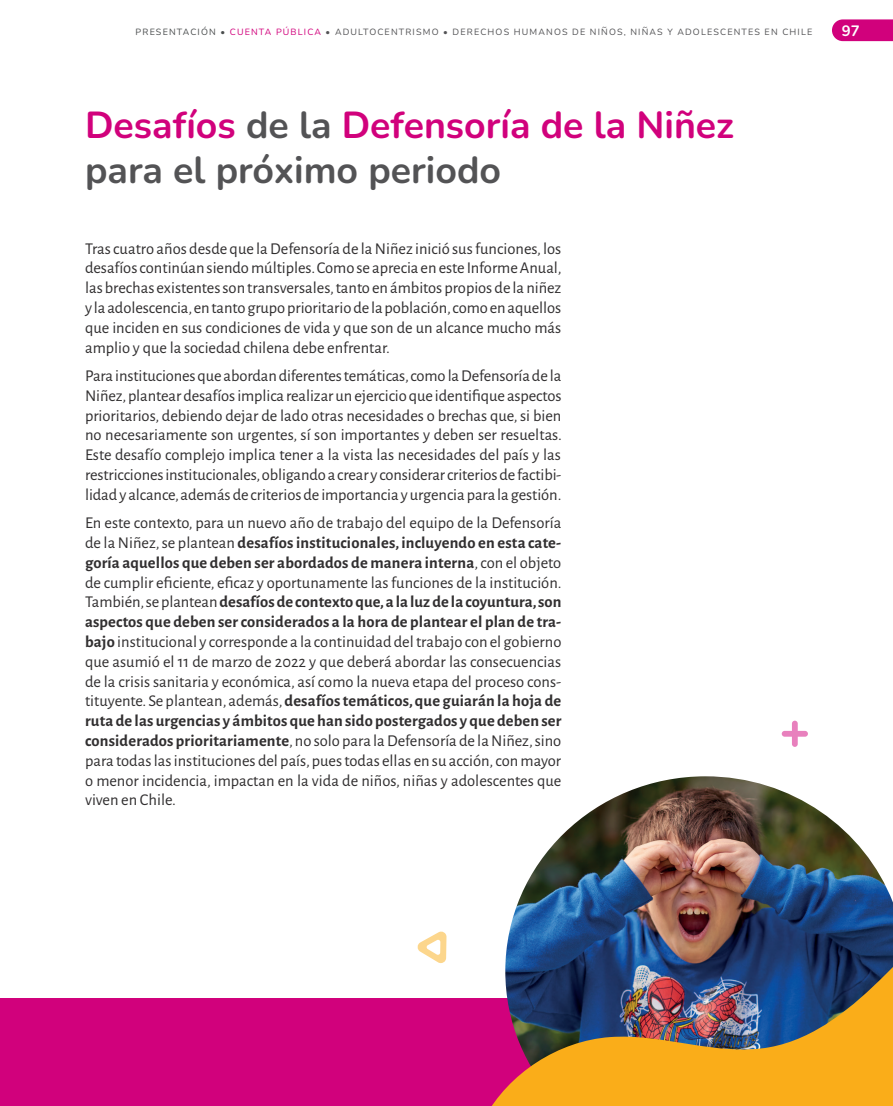
<style>
.page{position:relative;width:893px;height:1106px;background:#fff}
.page>*{position:absolute;margin:0;border:0;box-sizing:border-box;transform-origin:0 0}
.Títulos{font:200 37.5px/45px "Nunito";color:#d1017c}
.Párrafo_contenido{font:16.5px/19.8px "Alegreya Sans";color:#312f30;text-align:justify}
.t1{font:200 15px "Nunito";color:#fff}
.t2{font:200 9px "Nunito";letter-spacing:.13em;color:#535355}
.s1{color:#494c4d}
.s2{color:#d1017c}
.s3{color:#535355}
.s4{font-weight:700}
</style>
<div class="page">
<svg style="left:832px;top:19px;width:61px;height:22px"></svg>
<div style="left:0;top:999px;width:572px;height:107px;background:#d1017c"></div>
<img style="left:506px;top:776px;width:387px;height:178px">
<svg style="left:417px;top:931px;width:30px;height:32px"></svg>
<svg style="left:782px;top:720px;width:26px;height:27px"></svg>
<img style="left:484px;top:954px;width:409px;height:152px">
<p class="t2" style="left:136px;top:26px;width:678px"><span class="s1">PRESENTACIÓN •</span> <span class="s2">CUENTA PÚBLICA</span> • ADULTOCENTRISMO • DERECHOS HUMANOS DE NIÑOS, NIÑAS Y ADOLESCENTES EN CHILE</p>
<p class="t1" style="left:842px;top:20px;width:19px">97</p>
<p class="Títulos" style="left:85px;top:102px;width:650px">Desafíos <span class="s3">de la</span> Defensoría de la Niñez <span class="s3">para el próximo periodo</span></p>
<p class="Párrafo_contenido" style="left:85px;top:237px;width:478px">Tras cuatro años desde que la Defensoría de la Niñez inició sus funciones, los desafíos continúan siendo múltiples. Como se aprecia en este Informe Anual, las brechas existentes son transversales, tanto en ámbitos propios de la niñez y la adolescencia, en tanto grupo prioritario de la población, como en aquellos que inciden en sus condiciones de vida y que son de un alcance mucho más amplio y que la sociedad chilena debe enfrentar.</p>
<p class="Párrafo_contenido" style="left:85px;top:365px;width:478px">Para instituciones que abordan diferentes temáticas, como la Defensoría de la Niñez, plantear desafíos implica realizar un ejercicio que identifique aspectos prioritarios, debiendo dejar de lado otras necesidades o brechas que, si bien no necesariamente son urgentes, sí son importantes y deben ser resueltas.<br>Este desafío complejo implica tener a la vista las necesidades del país y las restricciones institucionales, obligando a crear y considerar criterios de factibi&shy;lidad y alcance, además de criterios de importancia y urgencia para la gestión.</p>
<p class="Párrafo_contenido" style="left:85px;top:512px;width:478px">En este contexto, para un nuevo año de trabajo del equipo de la Defensoría de la Niñez, se plantean <span class="s4">desafíos institucionales, incluyendo en esta cate&shy;goría aquellos que deben ser abordados de manera interna</span>, con el objeto de cumplir eficiente, eficaz y oportunamente las funciones de la institución.<br>También, se plantean <span class="s4">desafíos de contexto que, a la luz de la coyuntura, son aspectos que deben ser considerados a la hora de plantear el plan de tra&shy;bajo</span> institucional y corresponde a la continuidad del trabajo con el gobierno que asumió el 11 de marzo de 2022 y que deberá abordar las consecuencias de la crisis sanitaria y económica, así como la nueva etapa del proceso cons&shy;tituyente. Se plantean, además, <span class="s4">desafíos temáticos, que guiarán la hoja de ruta de las urgencias y ámbitos que han sido postergados y que deben ser considerados prioritariamente</span>, no solo para la Defensoría de la Niñez, sino para todas las instituciones del país, pues todas ellas en su acción, con mayor o menor incidencia, impactan en la vida de niños, niñas y adolescentes que viven en Chile.</p>
</div>
